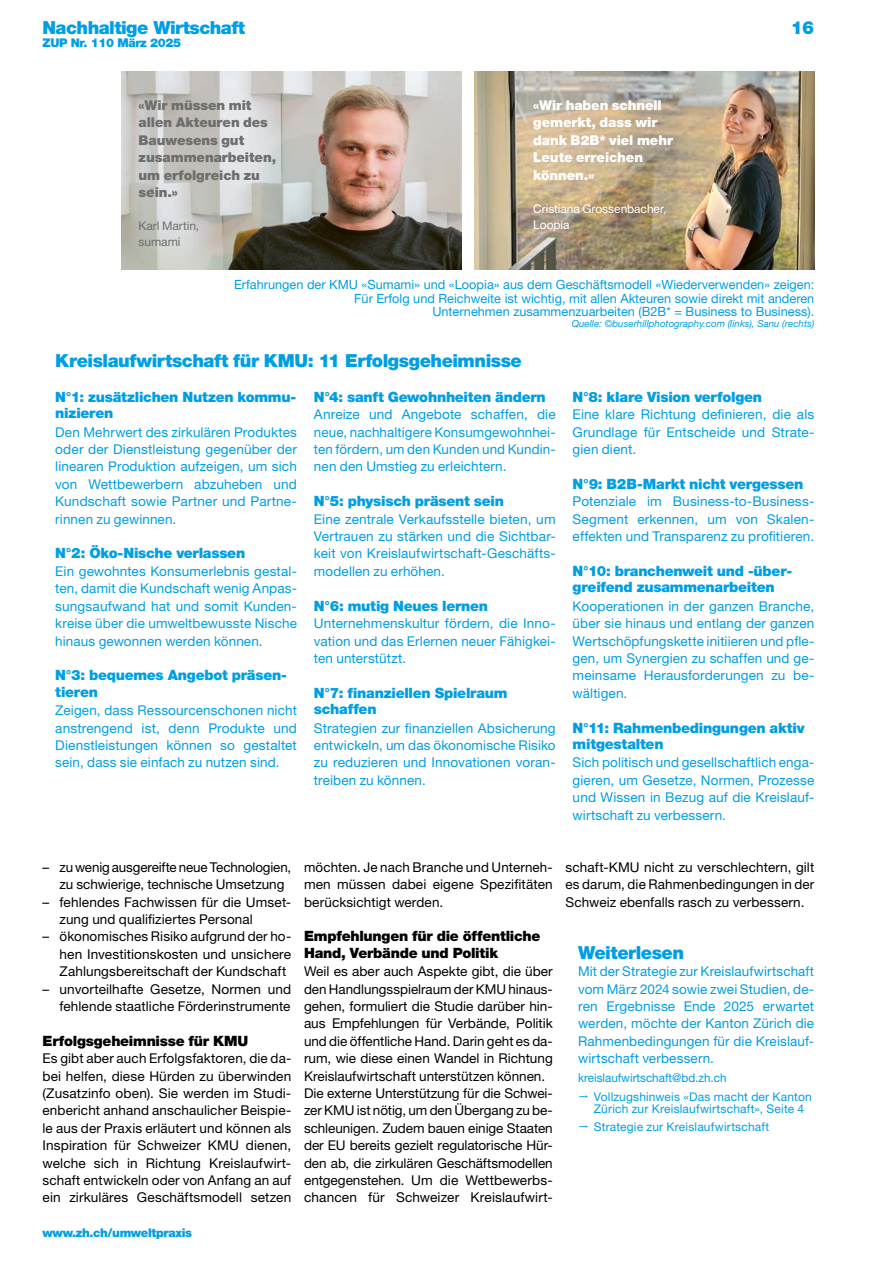
<style>
.page{position:relative;width:893px;height:1263px;background:#fff}
.page>*{position:absolute;margin:0;border:0;box-sizing:border-box;transform-origin:0 0}
.Boxen_CYAN_H2-12-BoxenTitel{font:900 18px "Helvetica Neue LT Std";letter-spacing:-.03em;color:#009ee3}
.Boxen_CYAN_H3-9_5-BoxenTitel{font:900 14.25px/16.4px "Helvetica Neue LT Std";letter-spacing:-.02em;color:#009ee3}
.H1-9_5-Zwi-Titel{font:900 14.25px/16.4px "Helvetica Neue LT Std";letter-spacing:-.02em;color:#000}
.Boxen_CYAN_P-9-BoxenTEXT{font:13.5px/17.4px "Helvetica Neue LT Std";letter-spacing:.01em;color:#009ee3;text-align:justify}
.P-9-Text-Block{font:13.5px/17.4px "Helvetica Neue LT Std";letter-spacing:.005em;color:#000;text-align:justify}
.P-9-Aufzählung{font:13.5px/17.4px "Helvetica Neue LT Std";letter-spacing:.01em;color:#000}
.P-9-Text-Block-2{font:900 13.5px/17.4px "Helvetica Neue LT Std";letter-spacing:-.005em;color:#6e6e6e}
.P-9-Text-Block-3{font:900 13.5px/17.4px "Helvetica Neue LT Std";letter-spacing:-.005em;color:#fff}
.P-8_5-Legende-Cyan{font:12.75px "Helvetica Neue LT Std";color:#009ee3}
.P-8-AufzählungPFEIL-Cyan{font:12px/12px "Helvetica Neue LT Std";letter-spacing:.015em;color:#009ee3}
.t1{font:900 12px "Helvetica Neue LT Std";letter-spacing:-.03em;color:#009ee3}
.P-9-Text-Block-4{font:12px "Helvetica Neue LT Std";letter-spacing:-.005em;color:#fff}
.P-8-FussText_VOR_1_5mm_Nach_0mm{font:12px "Helvetica Neue LT Std";color:#009ee3}
.P-9-Text-Block-5{font:12px "Helvetica Neue LT Std";letter-spacing:-.005em;color:#6e6e6e}
.P-8_5-Legende-Cyan-2{font:italic 9.75px "Helvetica Neue LT Std";color:#009ee3}
</style>
<div class="page">
<img style="left:474px;top:71px;width:340px;height:198px">
<img style="left:121px;top:71px;width:340px;height:198px">
<h1 class="Boxen_CYAN_H2-12-BoxenTitel" style="left:43px;top:17px;width:204px">Nachhaltige Wirtschaft</h1>
<p class="t1" style="left:43px;top:35px;width:140px">ZUP Nr. 110 März 2025</p>
<p class="P-9-Text-Block-2" style="left:139px;top:96px;width:139px">«Wir müssen mit allen Akteuren des<br>Bauwesens gut zusammenarbeiten, um erfolgreich zu sein.»</p>
<p class="P-9-Text-Block-5" style="left:139px;top:219px;width:62px">Karl Martin,</p>
<p class="P-9-Text-Block-5" style="left:139px;top:235px;width:43px">sumami</p>
<p class="P-9-Text-Block-3" style="left:533px;top:96px;width:130px">«Wir haben schnell</p>
<p class="P-9-Text-Block-3" style="left:533px;top:114px;width:141px">gemerkt, dass wir dank B2B* viel mehr</p>
<p class="P-9-Text-Block-3" style="left:533px;top:149px;width:111px">Leute erreichen können.»</p>
<p class="P-9-Text-Block-4" style="left:533px;top:201px;width:135px">Cristiana Grossenbacher,</p>
<p class="P-9-Text-Block-4" style="left:533px;top:217px;width:38px">Loopia</p>
<h1 class="Boxen_CYAN_H2-12-BoxenTitel" style="left:791px;top:17px;width:25px">16</h1>
<p class="P-8_5-Legende-Cyan" style="left:234px;top:277px;width:582px">Erfahrungen der KMU «Sumami» und «Loopia» aus dem Geschäftsmodell «Wiederverwenden» zeigen:</p>
<p class="P-8_5-Legende-Cyan" style="left:354px;top:290px;width:462px">Für Erfolg und Reichweite ist wichtig, mit allen Akteuren sowie direkt mit anderen</p>
<p class="P-8_5-Legende-Cyan" style="left:432px;top:304px;width:383px">Unternehmen zusammenzuarbeiten (B2B* = Business to Business).</p>
<p class="P-8_5-Legende-Cyan-2" style="left:572px;top:318px;width:244px">Quelle: ©buserhillphotography.com (links), Sanu (rechts)</p>
<h2 class="Boxen_CYAN_H2-12-BoxenTitel" style="left:55px;top:350px;width:468px">Kreislaufwirtschaft für KMU: 11 Erfolgsgeheimnisse</h2>
<h3 class="Boxen_CYAN_H3-9_5-BoxenTitel" style="left:55px;top:389px;width:242px">N°1: zusätzlichen Nutzen kommu&shy;nizieren</h3>
<p class="Boxen_CYAN_P-9-BoxenTEXT" style="left:55px;top:423px;width:243px">Den Mehrwert des zirkulären Produktes oder der Dienstleistung gegenüber der linearen Produktion aufzeigen, um sich von Wettbewerbern abzuheben und Kundschaft sowie Partner und Partne&shy;rinnen zu gewinnen.</p>
<h3 class="Boxen_CYAN_H3-9_5-BoxenTitel" style="left:55px;top:545px;width:191px">N°2: Öko-Nische verlassen</h3>
<p class="Boxen_CYAN_P-9-BoxenTEXT" style="left:55px;top:562px;width:243px">Ein gewohntes Konsumerlebnis gestal&shy;ten, damit die Kundschaft wenig Anpas&shy;sungsaufwand hat und somit Kunden&shy;kreise über die umweltbewusste Nische hinaus gewonnen werden können.</p>
<h3 class="Boxen_CYAN_H3-9_5-BoxenTitel" style="left:55px;top:667px;width:233px">N°3: bequemes Angebot präsen&shy;tieren</h3>
<p class="Boxen_CYAN_P-9-BoxenTEXT" style="left:55px;top:701px;width:243px">Zeigen, dass Ressourcenschonen nicht anstrengend ist, denn Produkte und Dienstleistungen können so gestaltet sein, dass sie einfach zu nutzen sind.</p>
<h3 class="Boxen_CYAN_H3-9_5-BoxenTitel" style="left:314px;top:389px;width:233px">N°4: sanft Gewohnheiten ändern</h3>
<p class="Boxen_CYAN_P-9-BoxenTEXT" style="left:314px;top:406px;width:243px">Anreize und Angebote schaffen, die neue, nachhaltigere Konsumgewohnhei&shy;ten fördern, um den Kunden und Kundin&shy;nen den Umstieg zu erleichtern.</p>
<h3 class="Boxen_CYAN_H3-9_5-BoxenTitel" style="left:314px;top:493px;width:191px">N°5: physisch präsent sein</h3>
<p class="Boxen_CYAN_P-9-BoxenTEXT" style="left:314px;top:510px;width:243px">Eine zentrale Verkaufsstelle bieten, um Vertrauen zu stärken und die Sichtbar&shy;keit von Kreislaufwirtschaft-Geschäfts&shy;modellen zu erhöhen.</p>
<h3 class="Boxen_CYAN_H3-9_5-BoxenTitel" style="left:314px;top:597px;width:176px">N°6: mutig Neues lernen</h3>
<p class="Boxen_CYAN_P-9-BoxenTEXT" style="left:314px;top:614px;width:243px">Unternehmenskultur fördern, die Inno&shy;vation und das Erlernen neuer Fähigkei&shy;ten unterstützt.</p>
<h3 class="Boxen_CYAN_H3-9_5-BoxenTitel" style="left:314px;top:684px;width:195px">N°7: finanziellen Spielraum schaffen</h3>
<p class="Boxen_CYAN_P-9-BoxenTEXT" style="left:314px;top:719px;width:243px">Strategien zur finanziellen Absicherung entwickeln, um das ökonomische Risiko zu reduzieren und Innovationen voran&shy;treiben zu können.</p>
<h3 class="Boxen_CYAN_H3-9_5-BoxenTitel" style="left:573px;top:389px;width:191px">N°8: klare Vision verfolgen</h3>
<p class="Boxen_CYAN_P-9-BoxenTEXT" style="left:573px;top:406px;width:243px">Eine klare Richtung definieren, die als Grundlage für Entscheide und Strate&shy;gien dient.</p>
<h3 class="Boxen_CYAN_H3-9_5-BoxenTitel" style="left:573px;top:476px;width:232px">N°9: B2B-Markt nicht vergessen</h3>
<p class="Boxen_CYAN_P-9-BoxenTEXT" style="left:573px;top:493px;width:243px">Potenziale im Business-to-Business-Segment erkennen, um von Skalen&shy;effekten und Transparenz zu profitieren.</p>
<h3 class="Boxen_CYAN_H3-9_5-BoxenTitel" style="left:573px;top:563px;width:221px">N°10: branchenweit und -über&shy;greifend zusammenarbeiten</h3>
<p class="Boxen_CYAN_P-9-BoxenTEXT" style="left:573px;top:597px;width:243px">Kooperationen in der ganzen Branche, über sie hinaus und entlang der ganzen Wertschöpfungskette initiieren und pfle&shy;gen, um Synergien zu schaffen und ge&shy;meinsame Herausforderungen zu be&shy;wältigen.</p>
<h3 class="Boxen_CYAN_H3-9_5-BoxenTitel" style="left:573px;top:719px;width:234px">N°11: Rahmenbedingungen aktiv mitgestalten</h3>
<p class="Boxen_CYAN_P-9-BoxenTEXT" style="left:573px;top:754px;width:243px">Sich politisch und gesellschaftlich enga&shy;gieren, um Gesetze, Normen, Prozesse und Wissen in Bezug auf die Kreislauf&shy;wirtschaft zu verbessern.</p>
<p class="P-9-Aufzählung" style="left:60px;top:858px;width:233px;text-indent:-17px">– zu wenig ausgereifte neue Technologien, zu schwierige, technische Umsetzung</p>
<p class="P-9-Aufzählung" style="left:60px;top:893px;width:233px;text-indent:-17px">– fehlendes Fachwissen für die Umset&shy;zung und qualifiziertes Personal</p>
<p class="P-9-Aufzählung" style="left:60px;top:928px;width:233px;text-align:justify;text-indent:-17px">– ökonomisches Risiko aufgrund der ho&shy;hen Investitionskosten und unsichere Zahlungsbereitschaft der Kundschaft</p>
<p class="P-9-Aufzählung" style="left:43px;top:980px;width:250px;text-align:right">– unvorteilhafte Gesetze, Normen und fehlende staatliche Förderinstrumente</p>
<h1 class="H1-9_5-Zwi-Titel" style="left:43px;top:1032px;width:207px">Erfolgsgeheimnisse für KMU</h1>
<p class="P-9-Text-Block" style="left:43px;top:1049px;width:250px">Es gibt aber auch Erfolgsfaktoren, die da&shy;bei helfen, diese Hürden zu überwinden (Zusatzinfo oben). Sie werden im Studi&shy;enbericht anhand anschaulicher Beispie&shy;le aus der Praxis erläutert und können als Inspiration für Schweizer KMU dienen, welche sich in Richtung Kreislaufwirt&shy;schaft entwickeln oder von Anfang an auf ein zirkuläres Geschäftsmodell setzen</p>
<p class="t1" style="left:43px;top:1226px;width:151px">www.zh.ch/umweltpraxis</p>
<p class="P-9-Text-Block" style="left:304px;top:858px;width:250px">möchten. Je nach Branche und Unterneh&shy;men müssen dabei eigene Spezifitäten berücksichtigt werden.</p>
<h1 class="H1-9_5-Zwi-Titel" style="left:304px;top:928px;width:238px">Empfehlungen für die öffentliche<br>Hand, Verbände und Politik</h1>
<p class="P-9-Text-Block" style="left:304px;top:962px;width:250px;text-align:left">Weil es aber auch Aspekte gibt, die über den Handlungsspielraum der KMU hinaus-- gehen, formuliert die Studie darüber hin&shy;aus Empfehlungen für Verbände, Politik und die öffentliche Hand. Darin geht es da&shy;rum, wie diese einen Wandel in Richtung Kreislaufwirtschaft unterstützen können.</p>
<p class="P-9-Text-Block" style="left:304px;top:1084px;width:250px">Die externe Unterstützung für die Schwei&shy;zer KMU ist nötig, um den Übergang zu be&shy;schleunigen. Zudem bauen einige Staaten der EU bereits gezielt regulatorische Hür&shy;den ab, die zirkulären Geschäftsmodellen entgegenstehen. Um die Wettbewerbs&shy;chancen für Schweizer Kreislaufwirt-</p>
<p class="P-9-Text-Block" style="left:566px;top:858px;width:250px">schaft-KMU nicht zu verschlechtern, gilt es darum, die Rahmenbedingungen in der Schweiz ebenfalls rasch zu verbessern.</p>
<h2 class="Boxen_CYAN_H2-12-BoxenTitel" style="left:578px;top:941px;width:107px">Weiterlesen</h2>
<p class="Boxen_CYAN_P-9-BoxenTEXT" style="left:578px;top:962px;width:238px">Mit der Strategie zur Kreislaufwirtschaft vom März 2024 sowie zwei Studien, de&shy;ren Ergebnisse Ende 2025 erwartet werden, möchte der Kanton Zürich die Rahmenbedingungen für die Kreislauf&shy;wirtschaft verbessern.</p>
<p class="P-8-FussText_VOR_1_5mm_Nach_0mm" style="left:578px;top:1071px;width:150px">kreislaufwirtschaft@bd.zh.ch</p>
<p class="P-8-AufzählungPFEIL-Cyan" style="left:594px;top:1090px;width:219px;text-indent:-16px">● Vollzugshinweis «Das macht der Kanton<br>Zürich zur Kreislaufwirtschaft», Seite 4</p>
<p class="P-8-AufzählungPFEIL-Cyan" style="left:578px;top:1120px;width:193px">● Strategie zur Kreislaufwirtschaft</p>
</div>
